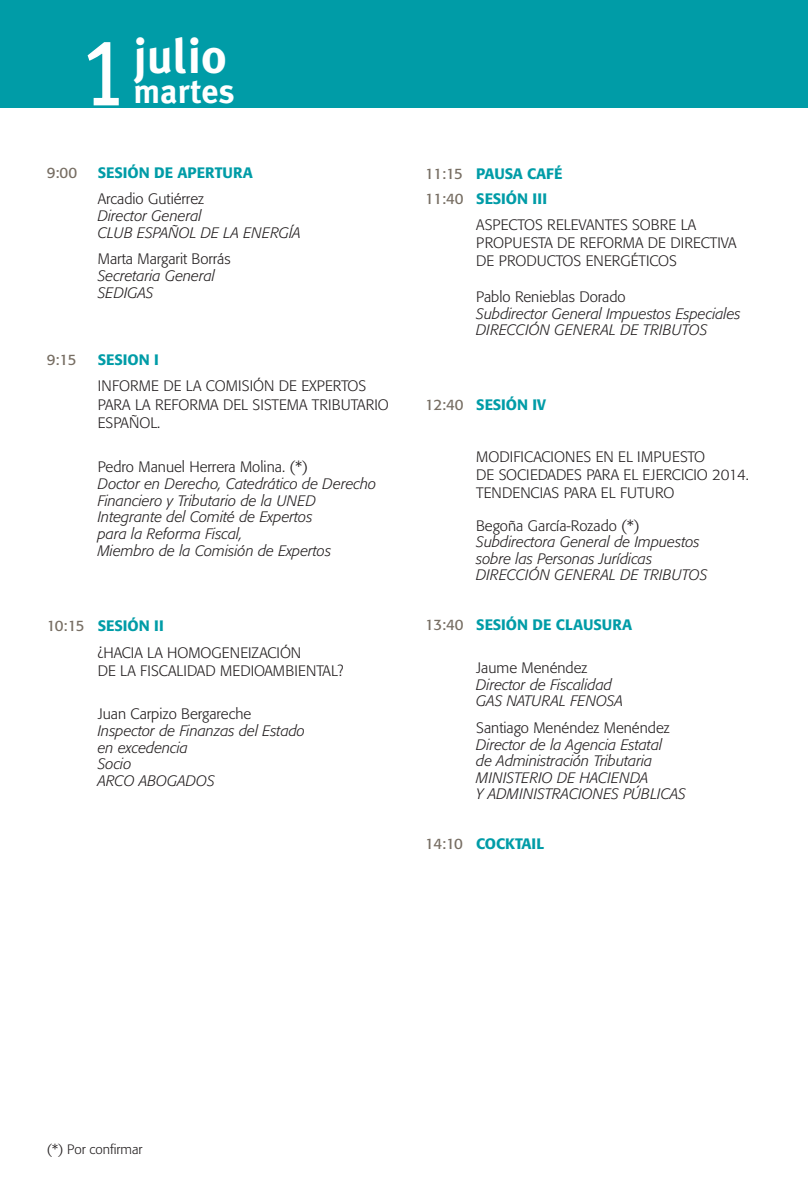
<style>
.page{position:relative;width:808px;height:1191px;background:#fff}
.page>*{position:absolute;margin:0;border:0;box-sizing:border-box;transform-origin:0 0}
.t1{font:700 48.6px "Meta Plus";color:#fff}
.t2{font:700 33.75px "Meta Plus";color:#fff}
.t3{font:italic 300 15px/16.6px "Formata";color:#231f20}
.t4{font:300 15px/18px "Formata";color:#231f20}
.t5{font:500 15px/25px "Formata";color:#009ca7}
.t6{font:15px "Formata";letter-spacing:-.04em;color:#776e63}
.t7{font:300 13.5px "Formata";color:#231f20}
.s1{font-family:"Meta Plus Normal Caps";font-weight:400;font-size:94.5px}
.s2{font-weight:400;color:#776e63}
.s3{font-weight:500;color:#009ca7}
</style>
<div class="page">
<div style="left:0;top:0;width:808px;height:107px;background:#009ca7"></div>
<svg style="left:87px;top:42px;width:32px;height:64px"></svg>
<h1 class="t1" style="left:82px;top:28px;width:146px"><span class="s1">1</span> julio</h1>
<h2 class="t2" style="left:134px;top:71px;width:103px">martes</h2>
<p class="t6" style="left:47px;top:163px;width:32px">9:00</p>
<p class="t5" style="left:98px;top:160px;width:156px">SESIÓN DE APERTURA</p>
<p class="t4" style="left:98px;top:190px;width:108px">ARCADIO GUTIÉRREZ</p>
<p class="t3" style="left:98px;top:208px;width:205px">Director General<br>CLUB ESPAÑOL DE LA ENERGÍA</p>
<p class="t4" style="left:98px;top:250px;width:134px">MARTA MARGARIT BORRÁS</p>
<p class="t3" style="left:98px;top:268px;width:119px">Secretaria General<br>SEDIGAS</p>
<p class="t6" style="left:47px;top:350px;width:31px">9:15</p>
<p class="t5" style="left:98px;top:347px;width:61px">SESION I</p>
<p class="t4" style="left:98px;top:377px;width:292px">INFORME DE LA COMI SIÓN DE EXPERTOS<br>PARA LA REFORMA DEL SI STEMA TRIB UTARIO<br>ESPAÑOL.</p>
<p class="t4" style="left:98px;top:458px;width:212px">PEDRO MANUEL HERRERA MOLINA. (*)</p>
<p class="t3" style="left:98px;top:475px;width:280px">Doctor en Derecho, Catedrático de Derecho Financiero y Tributario de la UNED Integrante del Comité de Expertos<br>para la Reforma Fiscal,<br>Miembro de la Comisión de Expertos</p>
<p class="t5" style="left:47px;top:613px;width:86px"><span class="s2">10:15</span> SESIÓN</p>
<p class="t5" style="left:154px;top:613px;width:5px">II</p>
<p class="t4" style="left:98px;top:643px;width:205px">¿HACIA LA HOMOG ENEIZACIÓN<br>DE LA FI SCALIDAD MEDIOAMBI</p>
<p class="t4" style="left:298px;top:662px;width:47px">ENTAL?</p>
<p class="t4" style="left:98px;top:705px;width:155px">JUAN CARPIZO BERGARECHE</p>
<p class="t3" style="left:98px;top:722px;width:209px">Inspector de Finanzas del Estado en excedencia<br>Socio<br>ARCO Abogados</p>
<p class="t5" style="left:425px;top:161px;width:139px;text-indent:69px">USA CAFÉ<br><span class="s2">11:40</span> SESIÓN</p>
<p class="t6" style="left:425px;top:164px;width:50px">11:15 <span class="s3">PA</span></p>
<p class="t5" style="left:532px;top:186px;width:6px">III</p>
<p class="t4" style="left:476px;top:216px;width:261px">ASPECTOS RELEVANTES SOBRE LA<br>PROPUESTA DE REFORMA DE DI RECTIVA<br>DE PRODUCTOS ENERGÉTICOS</p>
<p class="t4" style="left:476px;top:288px;width:151px">PABLO RENIEBLAS DORADO</p>
<p class="t3" style="left:476px;top:305px;width:266px">Subdirector General Impuestos Especiales<br>DIRECCIÓN GENERAL DE TRIBUTOS</p>
<p class="t5" style="left:425px;top:392px;width:86px"><span class="s2">12:40</span> SESIÓN</p>
<p class="t5" style="left:532px;top:392px;width:15px">IV</p>
<p class="t4" style="left:476px;top:448px;width:274px">MODI FICACIONES EN EL IM PUESTO<br>DE SOCI EDADES PARA EL EJERCICIO 2014.<br>TENDENCIAS PARA EL FUTURO</p>
<p class="t4" style="left:476px;top:517px;width:165px">BEGOÑA GARCÍA-ROZADO (*)</p>
<p class="t3" style="left:476px;top:534px;width:233px">Subdirectora General de Impuestos sobre las Personas Jurídicas<br>DIRECCIÓN GENERAL DE TRIBUTOS</p>
<p class="t5" style="left:425px;top:612px;width:208px"><span class="s2">13:40</span> SESIÓN DE CLAUSURA</p>
<p class="t4" style="left:476px;top:659px;width:113px">JAUME MENÉNDEZ</p>
<p class="t3" style="left:476px;top:676px;width:148px">Director de Fiscalidad<br>GAS NATURAL FENOSA</p>
<p class="t4" style="left:476px;top:719px;width:195px">SANTIAGO MENÉNDEZ MENÉNDEZ</p>
<p class="t3" style="left:476px;top:736px;width:211px">Director de la Agencia Estatal<br>de Administración Tributaria<br>MINISTERIO DE HACIENDA<br>Y ADMINISTRACIONES PÚBLICAS</p>
<p class="t5" style="left:425px;top:831px;width:121px"><span class="s2">14:10</span> COCKTAIL</p>
<p class="t7" style="left:47px;top:1141px;width:97px">(*) POR CONFIRMAR</p>
</div>
